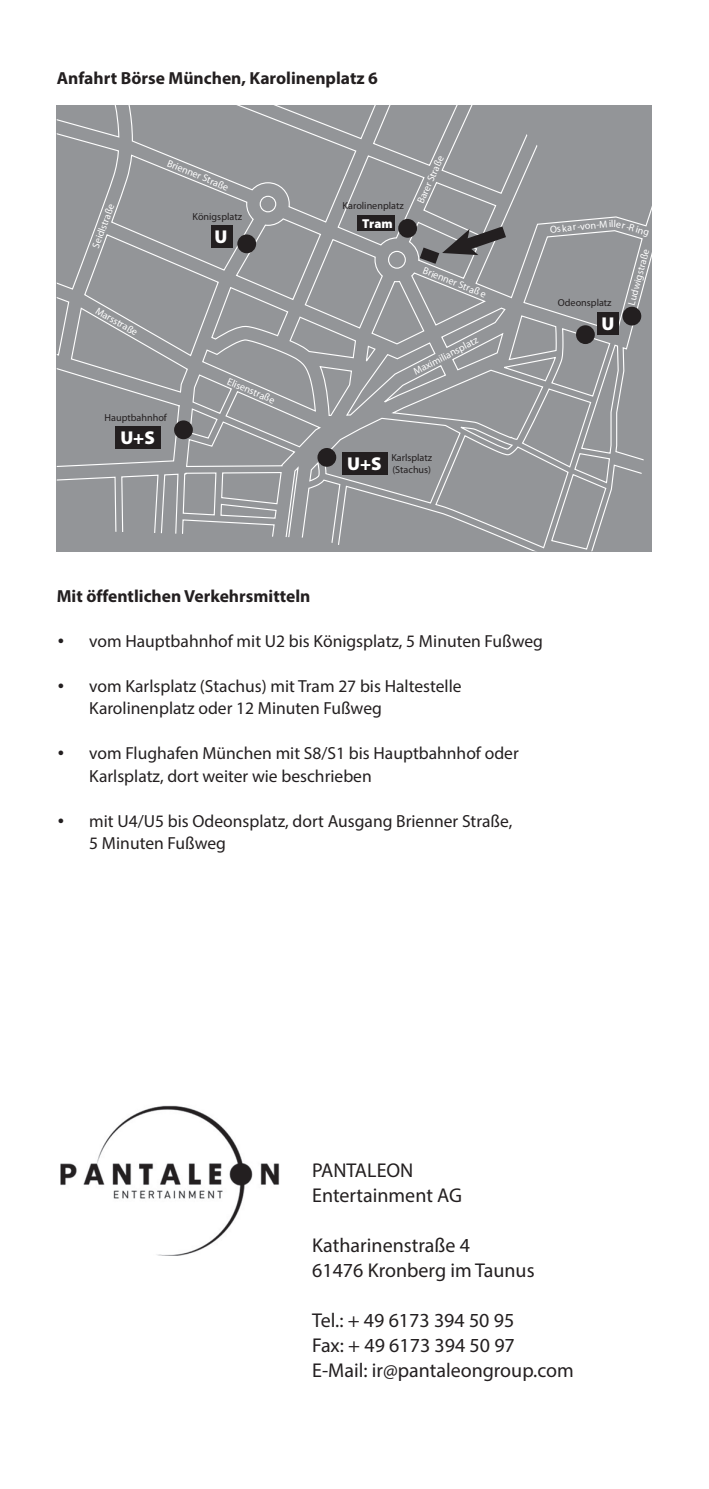
<style>
.page{position:relative;width:709px;height:1489px;background:#fff}
.page>*{position:absolute;margin:0;border:0;box-sizing:border-box;transform-origin:0 0}
.t1{font:20px/25px "Myriad Pro";color:#231f20}
.t2{font:900 18.5px "Myriad Pro";color:#fff}
.t3{font:17.5px/22.5px "Myriad Pro";color:#231f20}
.t4{font:700 17.5px "Myriad Pro";color:#231f20}
.t5{font:900 13px "Myriad Pro";color:#fff}
.t6{font:10.25px "Eurostile LT Std";color:#fff}
.t7{font:10.25px/12.2px "Myriad Pro";color:#231f20}
.s1{font-family:"Gotham"}
</style>
<div class="page">
<img style="left:60px;top:1105px;width:220px;height:151px">
<svg style="left:57px;top:105px;width:595px;height:446px;background:#989a9d"></svg>
<div style="left:174px;top:420px;width:19px;height:19px;background:#231f20;border-radius:50%"></div>
<div style="left:317px;top:448px;width:19px;height:19px;background:#231f20;border-radius:50%"></div>
<div style="left:237px;top:234px;width:19px;height:19px;background:#231f20;border-radius:50%"></div>
<div style="left:622px;top:307px;width:19px;height:18px;background:#231f20;border-radius:50%"></div>
<div style="left:576px;top:325px;width:19px;height:19px;background:#231f20;border-radius:50%"></div>
<svg style="left:420px;top:217px;width:98px;height:47px;background:#7f8082"></svg>
<div style="left:597px;top:312px;width:21px;height:22px;background:#231f20"></div>
<div style="left:211px;top:224px;width:21px;height:23px;background:#231f20"></div>
<div style="left:342px;top:452px;width:46px;height:23px;background:#231f20"></div>
<div style="left:115px;top:426px;width:46px;height:23px;background:#231f20"></div>
<div style="left:398px;top:219px;width:19px;height:19px;background:#231f20;border-radius:50%"></div>
<div style="left:358px;top:215px;width:37px;height:16px;background:#231f20"></div>
<svg style="left:591px;top:220px;width:58px;height:18px"></svg>
<p class="t4" style="left:57px;top:67px;width:323px">Anfahrt Börse München, Karolinenplatz 6</p>
<p class="t6" style="left:89px;top:245px;width:48px;rotate:-70deg">Seidlstraße</p>
<p class="t6" style="left:100px;top:304px;width:48px;rotate:30deg">Marsstraße</p>
<p class="t6" style="left:170px;top:157px;width:67px;rotate:22deg">Brienner Straße</p>
<p class="t7" style="left:193px;top:210px;width:51px">Königsplatz</p>
<p class="t2" style="left:214px;top:224px;width:14px">U</p>
<p class="t6" style="left:230px;top:375px;width:52px;rotate:23deg">Elisenstraße</p>
<p class="t7" style="left:105px;top:411px;width:64px">Hauptbahnhof</p>
<p class="t2" style="left:120px;top:425px;width:36px">U+S</p>
<p class="t7" style="left:342px;top:200px;width:63px">Karolinenplatz</p>
<p class="t5" style="left:362px;top:214px;width:32px">Tram</p>
<p class="t6" style="left:414px;top:200px;width:53px;rotate:-66deg">Barer Straße</p>
<p class="t6" style="left:426px;top:264px;width:68px;rotate:22deg">Brienner Straß e</p>
<p class="t6" style="left:411px;top:366px;width:72px;rotate:-27deg">Maximiliansplatz</p>
<p class="t2" style="left:347px;top:451px;width:36px">U+S</p>
<p class="t7" style="left:391px;top:451px;width:42px">Karlsplatz (Stachus)</p>
<p class="t6" style="left:549px;top:223px;width:42px;rotate:-6deg">Os kar-vo</p>
<p class="t7" style="left:558px;top:296px;width:55px">Odeonsplatz</p>
<p class="t2" style="left:601px;top:311px;width:14px">U</p>
<p class="t6" style="left:625px;top:303px;width:59px;rotate:-75deg">Ludwigstraße</p>
<p class="t4" style="left:57px;top:584px;width:255px">Mit öffentlichen Verkehrsmitteln</p>
<p class="t3" style="left:57px;top:629px;width:488px"><span class="s1">•</span> vom Hauptbahnhof mit U2 bis Königsplatz, 5 Minuten Fußweg</p>
<p class="t3" style="left:89px;top:674px;width:374px;text-indent:-32px"><span class="s1">•</span> vom Karlsplatz (Stachus) mit Tram 27 bis Haltestelle<br>Karolinenplatz oder 12 Minuten Fußweg</p>
<p class="t3" style="left:89px;top:742px;width:431px;text-indent:-32px"><span class="s1">•</span> vom Flughafen München mit S8/S1 bis Hauptbahnhof oder<br>Karlsplatz, dort weiter wie beschrieben</p>
<p class="t3" style="left:89px;top:809px;width:424px;text-indent:-32px"><span class="s1">•</span> mit U4/U5 bis Odeonsplatz, dort Ausgang Brienner Straße,<br>5 Minuten Fußweg</p>
<p class="t1" style="left:312px;top:1157px;width:151px">PANTALEON<br>Entertainment AG</p>
<p class="t1" style="left:312px;top:1232px;width:224px">Katharinenstraße 4<br>61476 Kronberg im Taunus</p>
<p class="t1" style="left:312px;top:1307px;width:263px">Tel.: + 49 6173 394 50 95<br>Fax: + 49 6173 394 50 97<br>E-Mail: ir@pantaleongroup.com</p>
</div>
